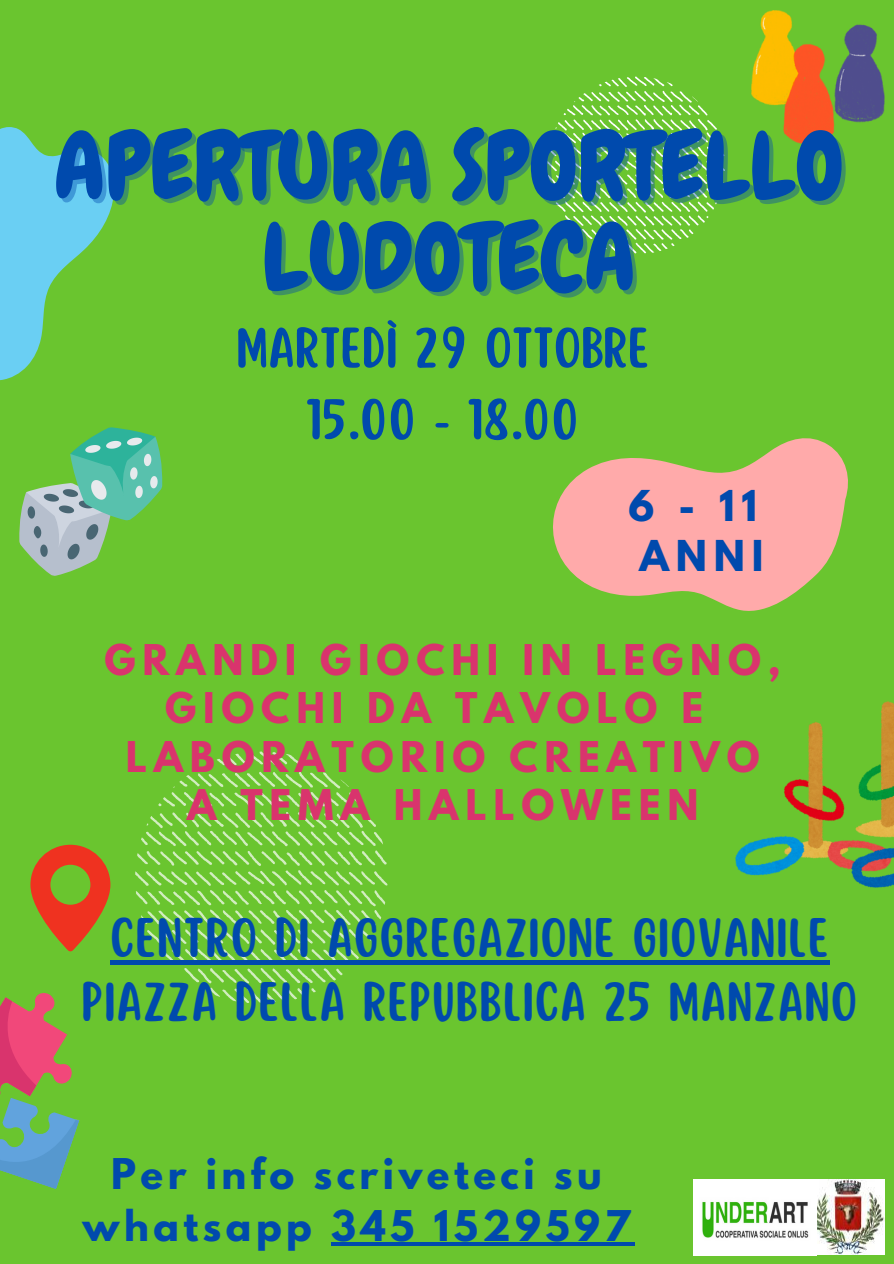
<style>
.page{position:relative;width:894px;height:1264px;background:#fff}
.page>*{position:absolute;margin:0;border:0;box-sizing:border-box;transform-origin:0 0}
.t1{font:93px "Chewy";color:#004aad}
.t2{font:50.25px "Scripter";color:#004aad}
.t3{font:48.75px/64.2px "Scripter";letter-spacing:.02em;color:#004aad;text-align:center}
.t4{font:700 37.65px/49.5px "League Spartan";letter-spacing:.18em;color:#004aad}
.t5{font:700 37.5px/48.3px "League Spartan";letter-spacing:.18em;color:#d9346d;text-align:center}
.t6{font:700 37.5px/51.8px "League Spartan";letter-spacing:.12em;color:#004aad;text-align:center}
</style>
<div class="page">
<div style="left:0;top:0;width:893px;height:1263px;background:#6ac52f"></div>
<svg style="left:135px;top:751px;width:252px;height:251px"></svg>
<svg style="left:547px;top:77px;width:177px;height:176px"></svg>
<img style="left:751px;top:10px;width:133px;height:133px">
<svg style="left:0;top:127px;width:162px;height:449px"></svg>
<svg style="left:0;top:993px;width:80px;height:196px"></svg>
<img style="left:816px;top:1179px;width:68px;height:74px">
<img style="left:693px;top:1179px;width:123px;height:76px">
<svg style="left:553px;top:438px;width:295px;height:173px;fill:#faa"></svg>
<img style="left:735px;top:701px;width:158px;height:186px">
<hr style="left:110px;top:960px;width:719px;height:4px;background:#004aad">
<svg style="left:30px;top:844px;width:80px;height:107px"></svg>
<hr style="left:331px;top:1242px;width:303px;height:4px;background:#004aad">
<p class="t1" style="left:54px;top:107px;width:791px">APERTURA SPORTELLO</p>
<h2 class="t1" style="left:262px;top:198px;width:375px">LUDOTECA</h2>
<h3 class="t2" style="left:236px;top:322px;width:414px">MARTEDÌ 29 OTTOBRE</h3>
<h3 class="t2" style="left:305px;top:394px;width:276px">15.00 - 18.00</h3>
<p class="t4" style="left:628px;top:486px;width:136px">6-11<br>ANNI</p>
<p class="t5" style="left:104px;top:640px;width:677px">GRANDI GIOCHI IN LEGNO,<br>GIOCHI DA TAVOLO E<br>LABORATORIO CREATIVO<br>A TEMA HALLOWEEN</p>
<h2 class="t3" style="left:82px;top:907px;width:777px">CENTRO DI AGGREGAZIONE GIOVANILE<br>PIAZZA DELLA REPUBBLICA 25 MANZANO</h2>
<p class="t6" style="left:82px;top:1152px;width:549px">Per info scriveteci su whatsapp 345 1529597</p>
</div>
